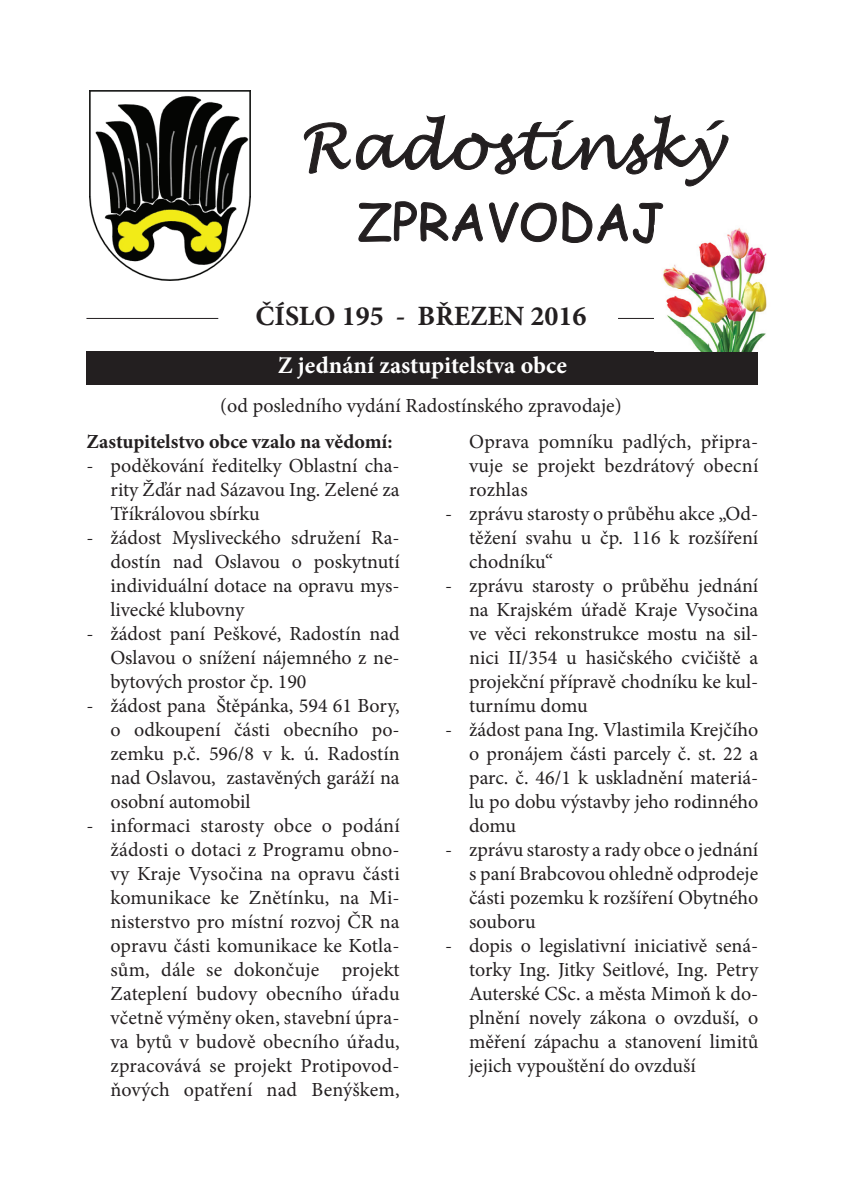
<style>
.page{position:relative;width:842px;height:1191px;background:#fff}
.page>*{position:absolute;margin:0;border:0;box-sizing:border-box;transform-origin:0 0}
.t1{font:italic 62px "Lucida Handwriting";color:#231f20}
.t2{font:50px "Comic Sans MS";color:#231f20}
.t3{font:700 28px "Minion Pro";color:#231f20}
.t4{font:700 24px "Minion Pro";color:#fff}
.t5{font:20px/24px "Minion Pro";color:#231f20;text-align:justify}
.t6{font:700 20px "Minion Pro";color:#231f20}
</style>
<div class="page">
<svg style="left:304px;top:115px;width:424px;height:71px"></svg>
<svg style="left:358px;top:201px;width:125px;height:41px"></svg>
<svg style="left:489px;top:202px;width:174px;height:41px"></svg>
<hr style="left:86px;top:318px;width:132px;height:1px;background:#231f20">
<hr style="left:618px;top:318px;width:51px;height:1px;background:#231f20">
<div style="left:86px;top:351px;width:672px;height:34px;background:#231f20"></div>
<img style="left:89px;top:91px;width:161px;height:189px">
<img style="left:655px;top:226px;width:112px;height:125px">
<h1 class="t1" style="left:299px;top:109px;width:424px">Radostínský</h1>
<h2 class="t2" style="left:357px;top:185px;width:308px">ZPRAVODAJ</h2>
<h3 class="t3" style="left:255px;top:296px;width:332px">ČÍSLO 195 - BŘEZEN 2016</h3>
<p class="t4" style="left:278px;top:349px;width:290px">Z jednání zastupitelstva obce</p>
<p class="t5" style="left:220px;top:394px;width:403px">(od posledního vydání Radostínského zpravodaje)</p>
<p class="t6" style="left:86px;top:427px;width:308px">Zastupitelstvo obce vzalo na vědomí:</p>
<p class="t5" style="left:110px;top:453px;width:291px;text-indent:-24px">- poděkování ředitelky Oblastní cha&shy;rity Žďár nad Sázavou Ing. Zelené za Tříkrálovou sbírku</p>
<p class="t5" style="left:110px;top:525px;width:291px;text-indent:-24px">- žádost Mysliveckého sdružení Ra&shy;dostín nad Oslavou o poskytnutí individuální dotace na opravu mys&shy;livecké klubovny</p>
<p class="t5" style="left:110px;top:621px;width:291px;text-indent:-24px">- žádost paní Peškové, Radostín nad Oslavou o snížení nájemného z ne&shy;bytových prostor čp. 190</p>
<p class="t5" style="left:110px;top:693px;width:291px;text-indent:-24px">- žádost pana Štěpánka, 594 61 Bory, o odkoupení části obecního po&shy;zemku p.č. 596/8 v k. ú. Radostín nad Oslavou, zastavěných garáží na osobní automobil</p>
<p class="t5" style="left:110px;top:813px;width:291px;text-indent:-24px">- informaci starosty obce o podání žádosti o dotaci z Programu obno&shy;vy Kraje Vysočina na opravu části komunikace ke Znětínku, na Mi&shy;nisterstvo pro místní rozvoj ČR na opravu části komunikace ke Kotla&shy;sům, dále se dokončuje projekt Zateplení budovy obecního úřadu včetně výměny oken, stavební úpra&shy;va bytů v budově obecního úřadu, zpracovává se projekt Protipovod&shy;ňových opatření nad Benýškem,</p>
<p class="t5" style="left:469px;top:429px;width:291px">Oprava pomníku padlých, připra&shy;vuje se projekt bezdrátový obecní rozhlas</p>
<p class="t5" style="left:469px;top:501px;width:291px;text-indent:-24px">- zprávu starosty o průběhu akce „Od&shy;těžení svahu u čp. 116 k rozšíření chodníku“</p>
<p class="t5" style="left:469px;top:573px;width:291px;text-indent:-24px">- zprávu starosty o průběhu jednání na Krajském úřadě Kraje Vysočina ve věci rekonstrukce mostu na sil&shy;nici II/354 u hasičského cvičiště a projekční přípravě chodníku ke kul&shy;turnímu domu</p>
<p class="t5" style="left:469px;top:717px;width:291px;text-indent:-24px">- žádost pana Ing. Vlastimila Krejčího o pronájem části parcely č. st. 22 a parc. č. 46/1 k uskladnění materiá&shy;lu po dobu výstavby jeho rodinného domu</p>
<p class="t5" style="left:469px;top:837px;width:291px;text-indent:-24px">- zprávu starosty a rady obce o jednání s paní Brabcovou ohledně odprodeje části pozemku k rozšíření Obytného souboru</p>
<p class="t5" style="left:469px;top:933px;width:291px;text-indent:-24px">- dopis o legislativní iniciativě sená&shy;torky Ing. Jitky Seitlové, Ing. Petry Auterské CSc. a města Mimoň k do&shy;plnění novely zákona o ovzduší, o měření zápachu a stanovení limitů jejich vypouštění do ovzduší</p>
</div>
